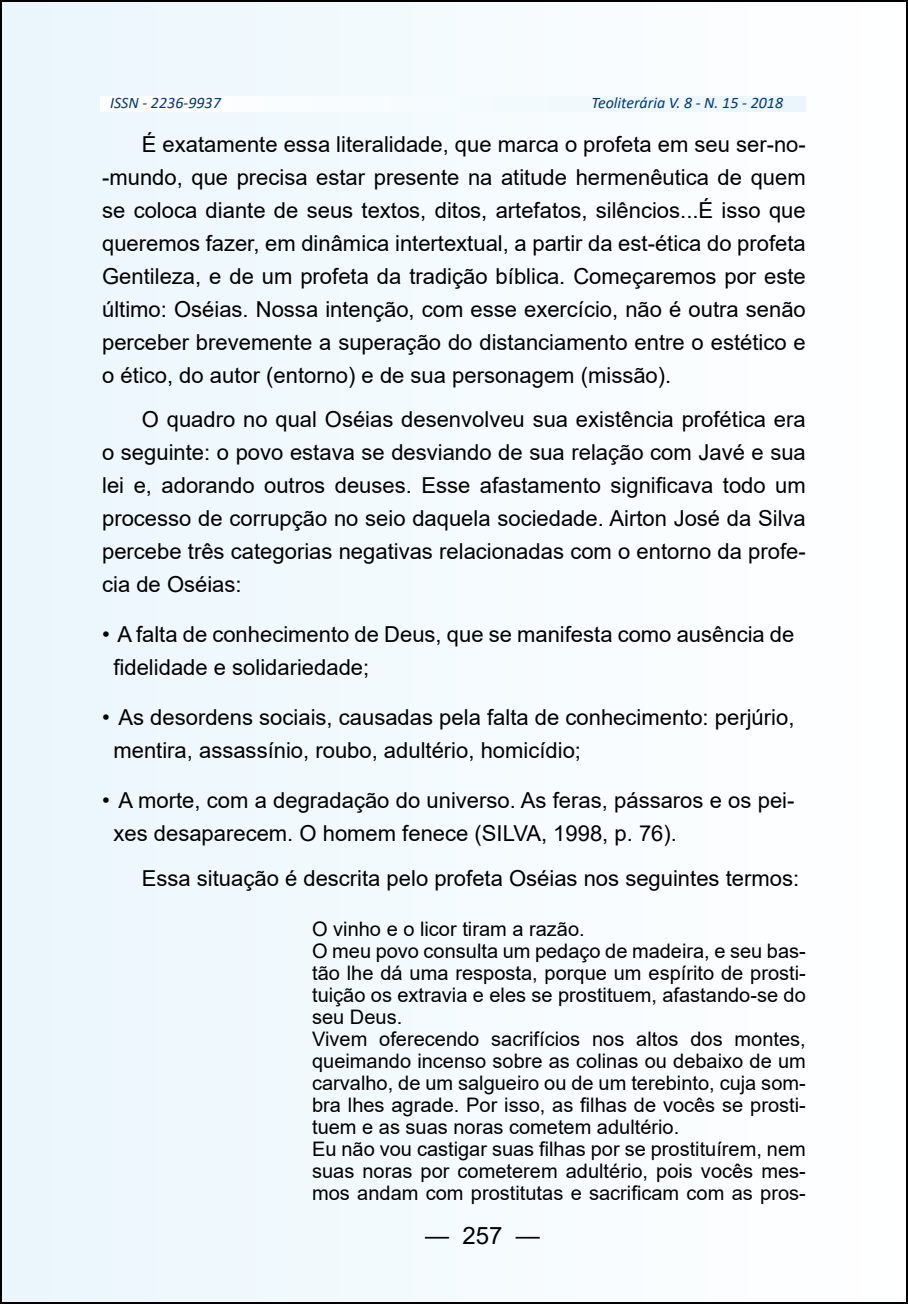
<style>
.page{position:relative;width:908px;height:1304px;background:#fff}
.page>*{position:absolute;margin:0;border:0;box-sizing:border-box;transform-origin:0 0}
.t1{font:24px "Arial";color:#000}
.t2{font:22px/33px "Arial";color:#000}
.t3{font:20px/22px "Arial";color:#000}
.t4{font:italic 16px "Calibri";color:#003882}
</style>
<div class="page">
<div style="left:1px;top:1px;width:905px;height:1302px;background:#f4fbfe"></div>
<p class="t4" style="left:110px;top:92px;width:112px">ISSN - 2236-9937</p>
<p class="t4" style="left:591px;top:92px;width:193px">Teoliterária V. 8 - N. 15 - 2018</p>
<p class="t2" style="left:102px;top:128px;width:705px;text-align:justify;text-indent:40px">É exatamente essa literalidade, que marca o profeta em seu ser-no--mundo, que precisa estar presente na atitude hermenêutica de quem se coloca diante de seus textos, ditos, artefatos, silêncios...É isso que queremos fazer, em dinâmica intertextual, a partir da est-ética do profeta Gentileza, e de um profeta da tradição bíblica. Começaremos por este último: Oséias. Nossa intenção, com esse exercício, não é outra senão perceber brevemente a superação do distanciamento entre o estético e o ético, do autor (entorno) e de sua personagem (missão).</p>
<p class="t2" style="left:102px;top:403px;width:704px;text-align:justify;text-indent:40px">O quadro no qual Oséias desenvolveu sua existência profética era o seguinte: o povo estava se desviando de sua relação com Javé e sua lei e, adorando outros deuses. Esse afastamento significava todo um processo de corrupção no seio daquela sociedade. Airton José da Silva percebe três categorias negativas relacionadas com o entorno da profe&shy;cia de Oséias:</p>
<p class="t2" style="left:113px;top:618px;width:682px;text-indent:-11px">• A falta de conhecimento de Deus, que se manifesta como ausência de fidelidade e solidariedade;</p>
<p class="t2" style="left:113px;top:701px;width:682px;text-indent:-11px">• As desordens sociais, causadas pela falta de conhecimento: perjúrio, mentira, assassínio, roubo, adultério, homicídio;</p>
<p class="t2" style="left:113px;top:784px;width:682px;text-indent:-11px">• A morte, com a degradação do universo. As feras, pássaros e os pei&shy;xes desaparecem. O homem fenece (SILVA, 1998, p. 76).</p>
<p class="t2" style="left:142px;top:861px;width:658px">Essa situação é descrita pelo profeta Oséias nos seguintes termos:</p>
<p class="t3" style="left:312px;top:918px;width:495px">O vinho e o licor tiram a razão.<br>O meu povo consulta um pedaço de madeira, e seu bas&shy;tão lhe dá uma resposta, porque um espírito de prosti&shy;tuição os extravia e eles se prostituem, afastando-se do seu Deus.<br>Vivem oferecendo sacrifícios nos altos dos montes, queimando incenso sobre as colinas ou debaixo de um carvalho, de um salgueiro ou de um terebinto, cuja som&shy;bra lhes agrade. Por isso, as filhas de vocês se prosti&shy;tuem e as suas noras cometem adultério.<br>Eu não vou castigar suas filhas por se prostituírem, nem suas noras por cometerem adultério, pois vocês mes&shy;mos andam com prostitutas e sacrificam com as pros-</p>
<p class="t1" style="left:425px;top:1218px;width:116px">— 257 —</p>
</div>
